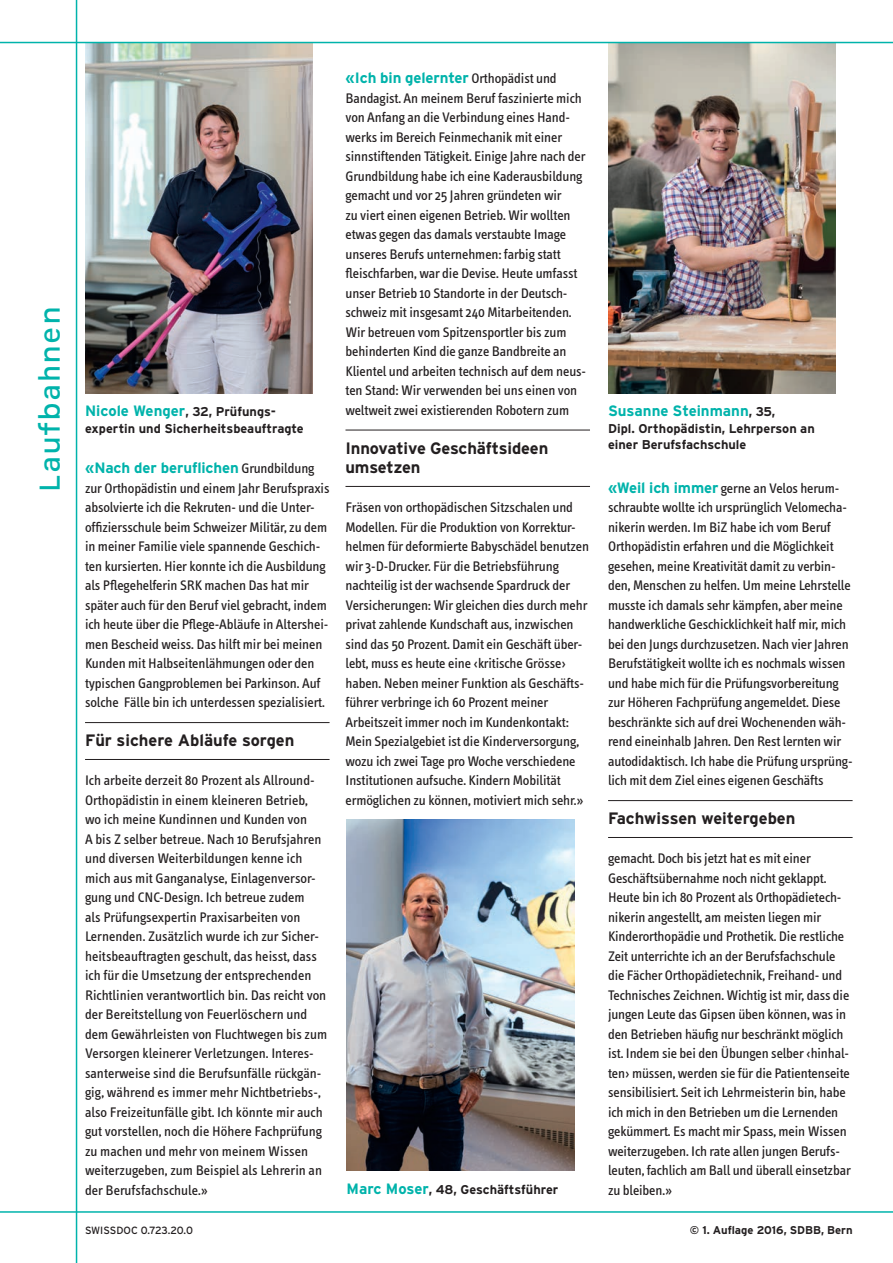
<style>
.page{position:relative;width:893px;height:1263px;background:#fff}
.page>*{position:absolute;margin:0;border:0;box-sizing:border-box;transform-origin:0 0}
.t1{font:30px "OCRF";color:#00b3ab}
.t2{font:700 16.5px/19.5px "Interstate";letter-spacing:-.01em;color:#231f20}
.t3{font:700 15px "Interstate";letter-spacing:-.01em;color:#00b3ab}
.t4{font:14.25px/19.5px "Info Text";letter-spacing:-.01em;color:#231f20}
.t5{font:700 12.75px/16.5px "Interstate";color:#231f20}
.t6{font:700 11.25px "Interstate";color:#231f20}
.t7{font:10.5px "Interstate";letter-spacing:-.01em;color:#231f20}
.s1{font-family:"Info Text";font-weight:400;font-size:14.25px;color:#231f20}
.s2{font-size:15px;color:#00b3ab}
.s3{font-size:12.75px;color:#231f20}
.s4{font-family:"Interstate";font-weight:700;font-size:15px;color:#00b3ab}
</style>
<div class="page">
<img style="left:85px;top:43px;width:228px;height:351px">
<hr style="left:76px;top:0;width:1px;height:1263px;background:#00b3ab">
<img style="left:608px;top:43px;width:228px;height:351px">
<img style="left:347px;top:819px;width:227px;height:351px">
<hr style="left:0;top:1211px;width:893px;height:2px;background:#00b3ab">
<hr style="left:0;top:42px;width:893px;height:1px;background:#00b3ab">
<hr style="left:85px;top:722px;width:245px;height:1px;background:#231f20">
<hr style="left:85px;top:759px;width:245px;height:1px;background:#231f20">
<hr style="left:608px;top:800px;width:245px;height:1px;background:#231f20">
<hr style="left:608px;top:837px;width:245px;height:1px;background:#231f20">
<hr style="left:345px;top:430px;width:245px;height:1px;background:#231f20">
<hr style="left:345px;top:486px;width:245px;height:1px;background:#231f20">
<h1 class="t1" style="left:31px;top:493px;width:189px;rotate:-90deg">Laufbahnen</h1>
<p class="t3" style="left:345px;top:70px;width:213px">«Ich bin gelernter <span class="s1">Orthopädist und</span></p>
<p class="t4" style="left:345px;top:88px;width:242px">Bandagist. An meinem Beruf faszinierte mich von Anfang an die Verbindung eines Hand&shy;werks im Bereich Feinmechanik mit einer sinnstiftenden Tätigkeit. Einige Jahre nach der Grundbildung habe ich eine Kaderausbildung gemacht und vor 25 Jahren gründeten wir<br>zu viert einen eigenen Betrieb. Wir wollten etwas gegen das damals verstaubte Image unseres Berufs unternehmen: farbig statt fleischfarben, war die Devise. Heute umfasst unser Betrieb 10 Standorte in der Deutsch&shy;schweiz mit insgesamt 240 Mitarbeitenden.<br>Wir betreuen vom Spitzensportler bis zum behinderten Kind die ganze Bandbreite an Klientel und arbeiten technisch auf dem neus&shy;ten Stand: Wir verwenden bei uns einen von weltweit zwei existierenden Robotern zum</p>
<p class="t2" style="left:345px;top:438px;width:204px">Innovative Geschäftsideen umsetzen</p>
<p class="t4" style="left:345px;top:498px;width:245px">Fräsen von orthopädischen Sitzschalen und Modellen. Für die Produktion von Korrektur&shy;helmen für deformierte Babyschädel benutzen wir 3-D-Drucker. Für die Betriebsführung nachteilig ist der wachsende Spardruck der Versicherungen: Wir gleichen dies durch mehr privat zahlende Kundschaft aus, inzwischen sind das 50 Prozent. Damit ein Geschäft über&shy;lebt, muss es heute eine ‹kritische Grösse› haben. Neben meiner Funktion als Geschäfts&shy;führer verbringe ich 60 Prozent meiner Arbeitszeit immer noch im Kundenkontakt:<br>Mein Spezialgebiet ist die Kinderversorgung, wozu ich zwei Tage pro Woche verschiedene Institutionen aufsuche. Kindern Mobilität ermöglichen zu können, motiviert mich sehr.»</p>
<p class="t5" style="left:85px;top:404px;width:220px"><span class="s2">Nicole Wenger</span>, 32, Prüfungs&shy;expertin und Sicherheitsbeauftragte</p>
<p class="t3" style="left:608px;top:403px;width:169px">Susanne Steinmann<span class="s3">, 35,</span></p>
<p class="t5" style="left:608px;top:420px;width:208px">Dipl. Orthopädistin, Lehrperson an einer Berufsfachschule</p>
<p class="t3" style="left:85px;top:460px;width:231px">«Nach der beruflichen <span class="s1">Grundbildung</span></p>
<p class="t4" style="left:85px;top:478px;width:246px">zur Orthopädistin und einem Jahr Berufspraxis absolvierte ich die Rekruten- und die Unter&shy;offiziersschule beim Schweizer Militär, zu dem in meiner Familie viele spannende Geschich&shy;ten kursierten. Hier konnte ich die Ausbildung als Pflegehelferin SRK machen Das hat mir später auch für den Beruf viel gebracht, indem ich heute über die Pflege-Abläufe in Altershei&shy;men Bescheid weiss. Das hilft mir bei meinen Kunden mit Halbseitenlähmungen oder den typischen Gangproblemen bei Parkinson. Auf solche Fälle bin ich unterdessen spezialisiert.</p>
<p class="t2" style="left:85px;top:731px;width:211px">Für sichere Abläufe sorgen</p>
<p class="t4" style="left:85px;top:771px;width:244px">Ich arbeite derzeit 80 Prozent als Allround-Orthopädistin in einem kleineren Betrieb, wo ich meine Kundinnen und Kunden von<br>A bis Z selber betreue. Nach 10 Berufsjahren und diversen Weiterbildungen kenne ich mich aus mit Ganganalyse, Einlagenversor&shy;gung und CNC-Design. Ich betreue zudem<br>als Prüfungsexpertin Praxisarbeiten von Lernenden. Zusätzlich wurde ich zur Sicher&shy;heitsbeauftragten geschult, das heisst, dass ich für die Umsetzung der entsprechenden Richtlinien verantwortlich bin. Das reicht von der Bereitstellung von Feuerlöschern und dem Gewährleisten von Fluchtwegen bis zum Versorgen kleinerer Verletzungen. Interes&shy;santerweise sind die Berufsunfälle rückgän&shy;gig, während es immer mehr Nichtbetriebs-, also Freizeitunfälle gibt. Ich könnte mir auch gut vorstellen, noch die Höhere Fachprüfung zu machen und mehr von meinem Wissen weiterzugeben, zum Beispiel als Lehrerin an der Berufsfachschule.»</p>
<p class="t4" style="left:608px;top:478px;width:246px"><span class="s4">«Weil ich immer</span> gerne an Velos herum&shy;schraubte wollte ich ursprünglich Velomecha&shy;nikerin werden. Im BiZ habe ich vom Beruf Orthopädistin erfahren und die Möglichkeit gesehen, meine Kreativität damit zu verbin&shy;den, Menschen zu helfen. Um meine Lehrstelle musste ich damals sehr kämpfen, aber meine handwerkliche Geschicklichkeit half mir, mich bei den Jungs durchzusetzen. Nach vier Jahren Berufstätigkeit wollte ich es nochmals wissen und habe mich für die Prüfungsvorbereitung zur Höheren Fachprüfung angemeldet. Diese beschränkte sich auf drei Wochenenden wäh&shy;rend eineinhalb Jahren. Den Rest lernten wir autodidaktisch. Ich habe die Prüfung ursprüng&shy;lich mit dem Ziel eines eigenen Geschäfts</p>
<p class="t2" style="left:608px;top:809px;width:189px">Fachwissen weitergeben</p>
<p class="t4" style="left:608px;top:849px;width:244px">gemacht. Doch bis jetzt hat es mit einer Geschäftsübernahme noch nicht geklappt.<br>Heute bin ich 80 Prozent als Orthopädietech&shy;nikerin angestellt, am meisten liegen mir Kinderorthopädie und Prothetik. Die restliche Zeit unterrichte ich an der Berufsfachschule die Fächer Orthopädietechnik, Freihand- und Technisches Zeichnen. Wichtig ist mir, dass die jungen Leute das Gipsen üben können, was in den Betrieben häufig nur beschränkt möglich ist. Indem sie bei den Übungen selber ‹hinhal&shy;ten› müssen, werden sie für die Patientenseite sensibilisiert. Seit ich Lehrmeisterin bin, habe ich mich in den Betrieben um die Lernenden gekümmert. Es macht mir Spass, mein Wissen weiterzugeben. Ich rate allen jungen Berufs&shy;leuten, fachlich am Ball und überall einsetzbar zu bleiben.»</p>
<p class="t5" style="left:347px;top:1181px;width:213px"><span class="s2">Marc Moser</span>, 48, Geschäftsführer</p>
<p class="t7" style="left:85px;top:1224px;width:109px">SWISSDOC 0.723.20.0</p>
<p class="t6" style="left:690px;top:1224px;width:164px">© 1. Auflage 2016, SDBB, Bern</p>
</div>
